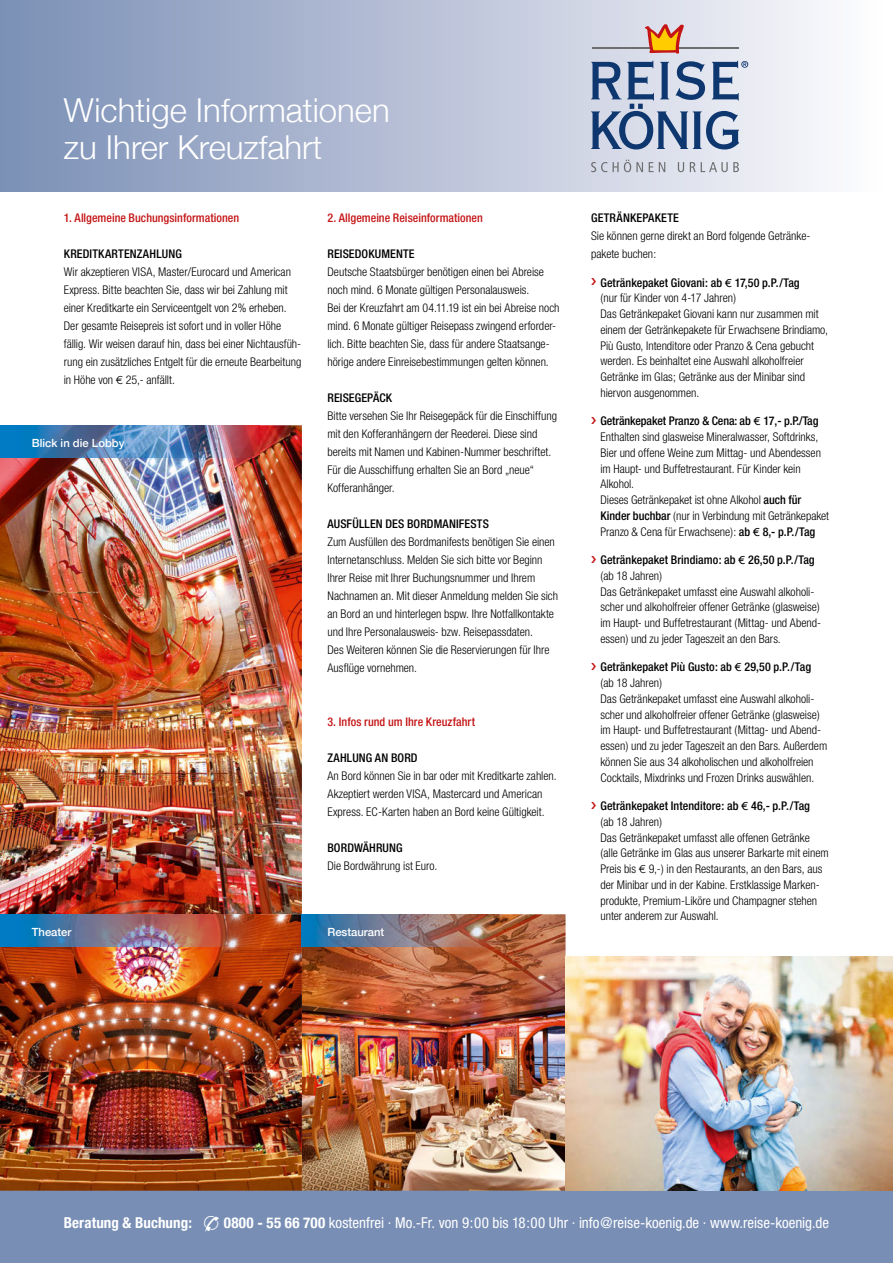
<style>
.page{position:relative;width:893px;height:1263px;background:#fff}
.page>*{position:absolute;margin:0;border:0;box-sizing:border-box;transform-origin:0 0}
.t1{font:300 33px/37.5px "Helvetica Neue";color:#fff}
.t2{font:condensed 15px "Helvetica Neue";color:#fff}
.t3{font:700 condensed 15px "Helvetica Neue";letter-spacing:.005em;color:#fff}
.t4{font:300 condensed 12px/15.8px "Helvetica Neue";color:#000}
.t5{font:500 condensed 12px "Helvetica Neue";letter-spacing:.01em;color:#000}
.t6{font:500 condensed 12px "Helvetica Neue";color:#c51415}
.t7{font:500 11.25px "Helvetica Neue";color:#fff}
.s1{font-family:"Euro Sans ITC";font-weight:400;font-stretch:normal}
.s2{font-weight:500}
.s3{font-family:"Euro Sans ITC";font-weight:500;font-stretch:normal}
.s4{font-weight:700}
</style>
<div class="page">
<div style="left:0;top:1191px;width:893px;height:72px;background:#788eb5"></div>
<div style="left:0;top:0;width:893px;height:191px;background:linear-gradient(to right,#7b8fb6,#fefcfe)"></div>
<img style="left:0;top:425px;width:302px;height:489px">
<img style="left:0;top:914px;width:566px;height:277px">
<img style="left:566px;top:957px;width:327px;height:234px">
<img style="left:0;top:425px;width:259px;height:32px">
<img style="left:0;top:914px;width:259px;height:32px">
<img style="left:302px;top:914px;width:200px;height:32px">
<hr style="left:592px;top:47px;width:146px;height:1px;background:#6e6e6e">
<svg style="left:645px;top:24px;width:39px;height:30px"></svg>
<svg style="left:591px;top:162px;width:16px;height:10px"></svg>
<svg style="left:613px;top:160px;width:30px;height:12px"></svg>
<svg style="left:649px;top:162px;width:4px;height:10px"></svg>
<svg style="left:659px;top:162px;width:6px;height:10px"></svg>
<svg style="left:678px;top:162px;width:6px;height:10px"></svg>
<svg style="left:690px;top:162px;width:49px;height:10px"></svg>
<svg style="left:591px;top:61px;width:157px;height:88px;background:#95a5c1"></svg>
<h1 class="t1" style="left:64px;top:89px;width:327px">Wichtige Informationen zu Ihrer Kreuzfahrt</h1>
<p class="t6" style="left:64px;top:211px;width:177px">1. Allgemeine Buchungsinformationen</p>
<p class="t5" style="left:64px;top:247px;width:120px">KREDITKARTENZAHLUNG</p>
<p class="t4" style="left:64px;top:263px;width:239px;line-height:18px">Wir akzeptieren VISA, Master/Eurocard und American Express. Bitte beachten Sie, dass wir bei Zahlung mit einer Kreditkarte ein Serviceentgelt von 2% erheben.<br>Der gesamte Reisepreis ist sofort und in voller Höhe fällig. Wir weisen darauf hin, dass bei einer Nichtausfüh&shy;rung ein zusätzliches Entgelt für die erneute Bearbeitung in Höhe von <span class="s1">Ð</span> 25,- anfällt.</p>
<p class="t7" style="left:32px;top:433px;width:94px">Blick in die Lobby</p>
<p class="t6" style="left:327px;top:211px;width:157px">2. Allgemeine Reiseinformationen</p>
<p class="t5" style="left:327px;top:247px;width:89px">REISEDOKUMENTE</p>
<p class="t4" style="left:327px;top:263px;width:234px;line-height:18px">Deutsche Staatsbürger benötigen einen bei Abreise noch mind. 6 Monate gültigen Personalausweis.<br>Bei der Kreuzfahrt am 04.11.19 ist ein bei Abreise noch mind. 6 Monate gültiger Reisepass zwingend erforder&shy;lich. Bitte beachten Sie, dass für andere Staatsange&shy;hörige andere Einreisebestimmungen gelten können.</p>
<p class="t5" style="left:327px;top:391px;width:66px">REISEGEPÄCK</p>
<p class="t4" style="left:327px;top:407px;width:231px;line-height:18px">Bitte versehen Sie Ihr Reisegepäck für die Einschiffung mit den Kofferanhängern der Reederei. Diese sind bereits mit Namen und Kabinen-Nummer beschriftet.<br>Für die Ausschiffung erhalten Sie an Bord „neue“ Kofferanhänger.</p>
<p class="t5" style="left:327px;top:517px;width:163px">AUSFÜLLEN DES BORDMANIFESTS</p>
<p class="t4" style="left:327px;top:533px;width:232px;line-height:18px">Zum Ausfüllen des Bordmanifests benötigen Sie einen Internetanschluss. Melden Sie sich bitte vor Beginn Ihrer Reise mit Ihrer Buchungsnummer und Ihrem Nachnamen an. Mit dieser Anmeldung melden Sie sich an Bord an und hinterlegen bspw. Ihre Notfallkontakte und Ihre Personalausweis- bzw. Reisepassdaten.<br>Des Weiteren können Sie die Reservierungen für Ihre Ausflüge vornehmen.</p>
<p class="t6" style="left:327px;top:715px;width:149px">3. Infos rund um Ihre Kreuzfahrt</p>
<p class="t5" style="left:327px;top:751px;width:92px">ZAHLUNG AN BORD</p>
<p class="t4" style="left:327px;top:767px;width:231px;line-height:18px">An Bord können Sie in bar oder mit Kreditkarte zahlen.<br>Akzeptiert werden VISA, Mastercard und American<br>Express. EC-Karten haben an Bord keine Gültigkeit.</p>
<p class="t5" style="left:327px;top:841px;width:77px">BORDWÄHRUNG</p>
<p class="t4" style="left:327px;top:858px;width:111px">Die Bordwährung ist Euro.</p>
<p class="t7" style="left:32px;top:922px;width:41px">Theater</p>
<p class="t7" style="left:327px;top:922px;width:58px">Restaurant</p>
<p class="t5" style="left:591px;top:211px;width:89px">GETRÄNKEPAKETE</p>
<p class="t4" style="left:591px;top:227px;width:221px;line-height:18px">Sie können gerne direkt an Bord folgende Getränke&shy;pakete buchen:</p>
<p class="t4" style="left:600px;top:274px;width:229px"><span class="s2">Getränkepaket Giovani: ab</span> <span class="s3">Ð</span> <span class="s2">17,50 p.P./Tag<br></span>(nur für Kinder von 4-17 Jahren)<br>Das Getränkepaket Giovani kann nur zusammen mit einem der Getränkepakete für Erwachsene Brindiamo, Più Gusto, Intenditore oder Pranzo &amp; Cena gebucht werden. Es beinhaltet eine Auswahl alkoholfreier Getränke im Glas; Getränke aus der Minibar sind hiervon ausgenommen.</p>
<p class="t4" style="left:600px;top:413px;width:230px"><span class="s2">Getränkepaket Pranzo &amp; Cena: ab</span> <span class="s3">Ð</span> <span class="s2">17,- p.P./Tag </span>Enthalten sind glasweise Mineralwasser, Softdrinks, Bier und offene Weine zum Mittag- und Abendessen im Haupt- und Buffetrestaurant. Für Kinder kein Alkohol.<br>Dieses Getränkepaket ist ohne Alkohol <span class="s2">auch für Kinder buchbar</span> (nur in Verbindung mit Getränke paket Pranzo &amp; Cena für Erwachsene): <span class="s2">ab</span> <span class="s3">Ð</span> <span class="s2">8,- p.P./Tag</span></p>
<p class="t4" style="left:600px;top:552px;width:222px"><span class="s2">Getränkepaket Brindiamo: ab</span> <span class="s3">Ð</span> <span class="s2">26,50 p.P./Tag </span>(ab 18 Jahren)<br>Das Getränkepaket umfasst eine Auswahl alkoholi&shy;scher und alkoholfreier offener Getränke (glasweise) im Haupt- und Buffetrestaurant (Mittag- und Abend&shy;essen) und zu jeder Tageszeit an den Bars.</p>
<p class="t4" style="left:600px;top:659px;width:228px"><span class="s2">Getränkepaket Più Gusto: ab</span> <span class="s3">Ð</span> <span class="s2">29,50 p.P./Tag </span>(ab 18 Jahren)<br>Das Getränkepaket umfasst eine Auswahl alkoholi&shy;scher und alkoholfreier offener Getränke (glasweise) im Haupt- und Buffetrestaurant (Mittag- und Abend&shy;essen) und zu jeder Tageszeit an den Bars. Außerdem können Sie aus 34 alkoholischen und alkoholfreien Cocktails, Mixdrinks und Frozen Drinks auswählen.</p>
<p class="t4" style="left:600px;top:798px;width:230px"><span class="s2">Getränkepaket Intenditore: ab</span> <span class="s3">Ð</span> <span class="s2">46,- p.P./Tag<br></span>(ab 18 Jahren)<br>Das Getränkepaket umfasst alle offenen Getränke (alle Getränke im Glas aus unserer Barkarte mit einem Preis bis <span class="s1">Ð</span> 9,-) in den Restaurants, an den Bars, aus der Minibar und in der Kabine. Erstklassige Marken&shy;produkte, Premium-Liköre und Champagner stehen unter anderem zur Auswahl.</p>
<p class="t3" style="left:64px;top:1210px;width:130px">Beratung &amp; Buchung:</p>
<p class="t2" style="left:224px;top:1214px;width:607px"><span class="s4">0800 - 55 66 700</span> kostenfrei · Mo.-Fr. von 9:00 bis 18:00 Uhr · info@reise-koenig.de · www.reise-koenig.de</p>
</div>
